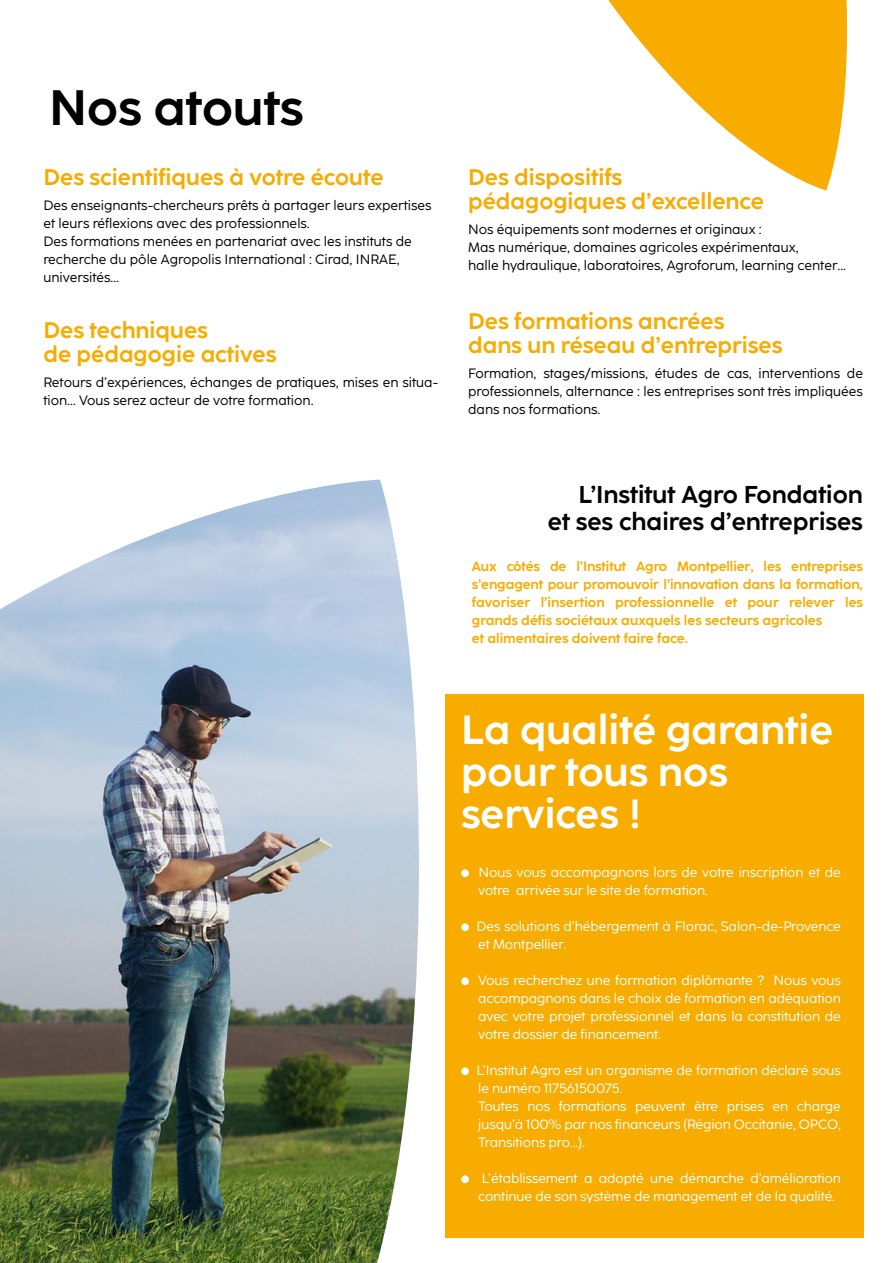
<style>
.page{position:relative;width:893px;height:1263px;background:#fff}
.page>*{position:absolute;margin:0;border:0;box-sizing:border-box;transform-origin:0 0}
.t1{font:700 49.5px "Coco Sharp";color:#000}
.t2{font:700 40.5px/42px "Coco Sharp";color:#fff}
.t3{font:700 24.3px/27.8px "Coco Sharp";color:#000;text-align:right}
.t4{font:700 22.5px/24px "Coco Sharp";color:#f8ac00}
.t5{font:13.5px/18px "Coco Sharp";letter-spacing:-.005em;color:#fff}
.t6{font:13.5px/18px "Coco Sharp";color:#000}
.t7{font:700 13.5px/18px "Coco Sharp";color:#f8ac00}
</style>
<div class="page">
<div style="left:445px;top:694px;width:418px;height:544px;background:#f8ac00"></div>
<div style="left:461px;top:869px;width:8px;height:8px;background:#fff;border-radius:50%"></div>
<div style="left:461px;top:923px;width:8px;height:8px;background:#fff;border-radius:50%"></div>
<div style="left:461px;top:977px;width:8px;height:8px;background:#fff;border-radius:50%"></div>
<div style="left:461px;top:1067px;width:8px;height:8px;background:#fff;border-radius:50%"></div>
<div style="left:461px;top:1175px;width:8px;height:8px;background:#fff;border-radius:50%"></div>
<img style="left:0;top:480px;width:419px;height:783px">
<svg style="left:608px;top:0;width:239px;height:190px;fill:#f8ac00"></svg>
<h1 class="t1" style="left:49px;top:79px;width:256px">Nos atouts</h1>
<h3 class="t4" style="left:43px;top:165px;width:342px">Des scientifiques à votre écoute</h3>
<p class="t6" style="left:43px;top:197px;width:390px">Des enseignants-chercheurs prêts à partager leurs expertises et leurs réflexions avec des professionnels.<br>Des formations menées en partenariat avec les instituts de recherche du pôle Agropolis International : Cirad, INRAE, universités…</p>
<h3 class="t4" style="left:43px;top:318px;width:235px">Des techniques<br>de pédagogie actives</h3>
<p class="t6" style="left:43px;top:374px;width:396px">Retours d’expériences, échanges de pratiques, mises en situa&shy;tion... Vous serez acteur de votre formation.</p>
<h3 class="t4" style="left:468px;top:165px;width:297px">Des dispositifs pédagogiques d’excellence</h3>
<p class="t6" style="left:468px;top:221px;width:379px">Nos équipements sont modernes et originaux :<br>Mas numérique, domaines agricoles expérimentaux,<br>halle hydraulique, laboratoires, Agroforum, learning center...</p>
<h3 class="t4" style="left:468px;top:309px;width:316px">Des formations ancrées dans un réseau d’entreprises</h3>
<p class="t6" style="left:468px;top:365px;width:396px;text-align:justify">Formation, stages/missions, études de cas, interventions de professionnels, alternance : les entreprises sont très impliquées dans nos formations.</p>
<h3 class="t3" style="left:548px;top:480px;width:317px">L’Institut Agro Fondation<br>et ses chaires d’entreprises</h3>
<p class="t7" style="left:472px;top:558px;width:393px">Aux côtés de l’Institut Agro Montpellier, les entreprises s’engagent pour promouvoir l’innovation dans la formation, favoriser l’insertion professionnelle et pour relever les grands défis sociétaux auxquels les secteurs agricoles<br>et alimentaires doivent faire face.</p>
<h2 class="t2" style="left:461px;top:709px;width:373px">La qualité garantie pour tous nos services !</h2>
<p class="t5" style="left:478px;top:863px;width:364px">Nous vous accompagnons lors de votre inscription et de votre arrivée sur le site de formation.</p>
<p class="t5" style="left:476px;top:917px;width:366px">Des solutions d’hébergement à Florac, Salon-de-Provence et Montpellier.</p>
<p class="t5" style="left:478px;top:971px;width:364px;text-align:justify">Vous recherchez une formation diplômante ? Nous vous accompagnons dans le choix de formation en adéquation avec votre projet professionnel et dans la constitution de votre dossier de financement.</p>
<p class="t5" style="left:476px;top:1061px;width:366px">L’Institut Agro est un organisme de formation déclaré sous le numéro 11756150075.<br>Toutes nos formations peuvent être prises en charge jusqu’à 100% par nos financeurs (Région Occitanie, OPCO, Transitions pro...).</p>
<p class="t5" style="left:478px;top:1169px;width:364px">L’établissement a adopté une démarche d’amélioration continue de son système de management et de la qualité.</p>
</div>
